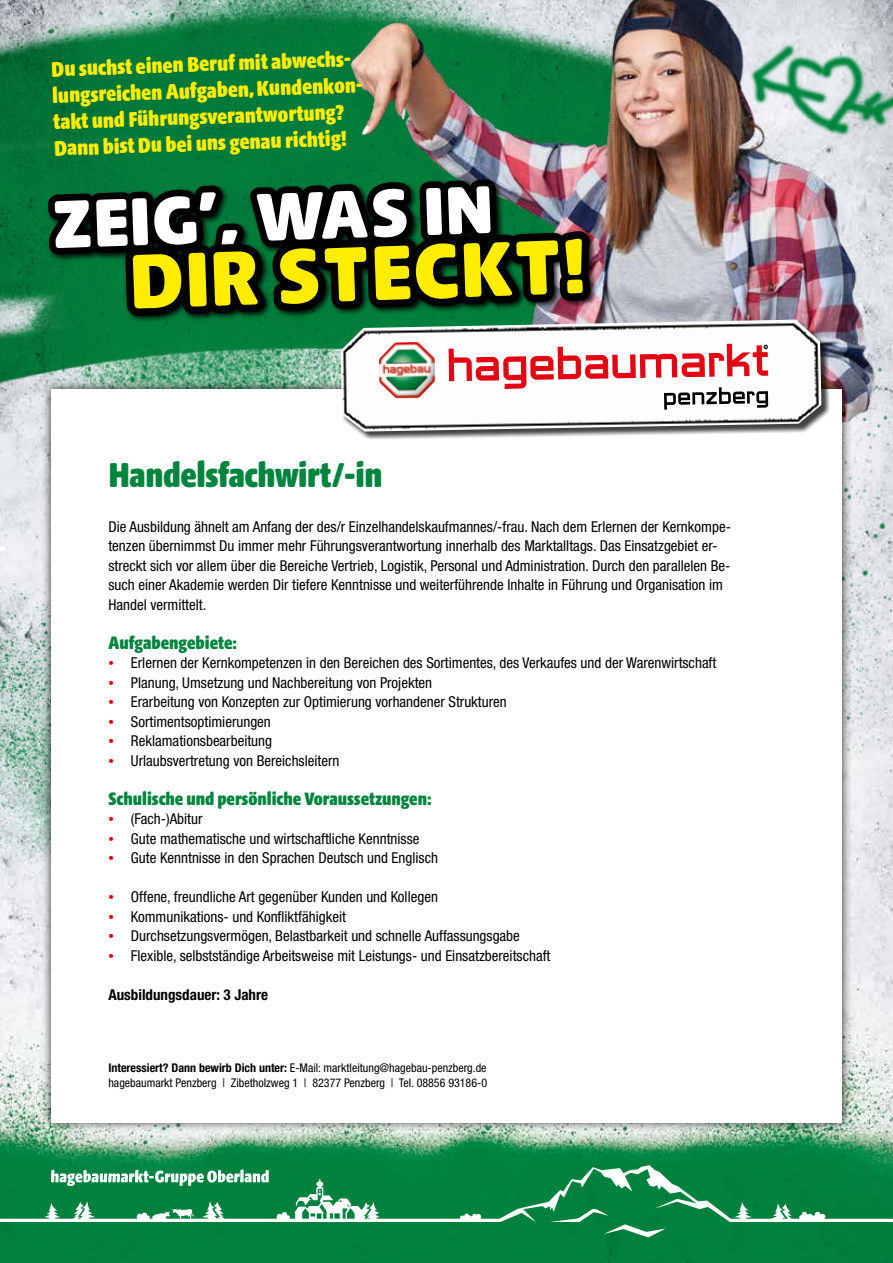
<style>
.page{position:relative;width:893px;height:1263px;background:#fff}
.page>*{position:absolute;margin:0;border:0;box-sizing:border-box;transform-origin:0 0}
.t1{font:84px "Hagebau Beta Outline";color:#ffed00}
.t2{font:73.5px "Hagebau Beta Outline";color:#fff}
.t3{font:37.5px "Hagebau Beta Condensed";letter-spacing:-.01em;color:#00853e}
.t4{font:23.1px/26.4px "Hagebau Beta Condensed";color:#ffed00}
.t5{font:19.5px "Hagebau Beta Condensed";color:#00853e}
.t6{font:condensed 15px/19.5px "Helvetica Neue LT Pro";color:#000}
.t7{font:700 condensed 15px "Helvetica Neue LT Pro";color:#000}
.t8{font:condensed 12px/15.8px "Helvetica Neue LT Pro";color:#000}
.s1{font-family:"Myriad Pro";font-stretch:normal;font-size:19.5px;color:#e30613}
.s2{font-weight:700}
</style>
<div class="page">
<img style="left:0;top:836px;width:893px;height:427px">
<img style="left:0;top:0;width:893px;height:836px">
<img style="left:0;top:489px;width:41px;height:515px">
<img style="left:296px;top:0;width:597px;height:470px">
<img style="left:746px;top:43px;width:147px;height:99px">
<div style="left:41px;top:379px;width:811px;height:753px;background:#000;opacity:.75"></div>
<div style="left:51px;top:389px;width:791px;height:734px;background:#fff"></div>
<svg style="left:0;top:1165px;width:893px;height:57px;fill:#00823e"></svg>
<svg style="left:550px;top:1209px;width:115px;height:28px"></svg>
<svg style="left:295px;top:1179px;width:56px;height:29px"></svg>
<svg style="left:51px;top:1169px;width:218px;height:17px"></svg>
<svg style="left:357px;top:320px;width:478px;height:119px"></svg>
<img style="left:341px;top:320px;width:480px;height:111px">
<img style="left:380px;top:383px;width:37px;height:15px">
<svg style="left:448px;top:343px;width:320px;height:67px"></svg>
<svg style="left:0;top:546px;width:6px;height:5px"></svg>
<svg style="left:38px;top:188px;width:68px;height:774px"></svg>
<svg style="left:142px;top:325px;width:70px;height:64px"></svg>
<img style="left:84px;top:0;width:513px;height:325px">
<h3 class="t4" style="left:51px;top:57px;width:317px;rotate:-2deg">Du suchst einen Beruf mit abwechs&shy;lungsreichen Aufgaben, Kundenkon&shy;takt und Führungsverantwortung?<br>Dann bist Du bei uns genau richtig!</h3>
<h2 class="t2" style="left:51px;top:186px;width:443px;rotate:-2deg">ZEIG’, WAS IN</h2>
<h1 class="t1" style="left:128px;top:238px;width:458px;rotate:-2deg">DIR STECKT!</h1>
<h3 class="t3" style="left:108px;top:456px;width:275px">Handelsfachwirt/-in</h3>
<p class="t6" style="left:108px;top:516px;width:624px">Die Ausbildung ähnelt am Anfang der des/r Einzelhandelskaufmannes/-frau. Nach dem Erlernen der Kernkompe&shy;tenzen übernimmst Du immer mehr Führungsverantwortung innerhalb des Marktalltags. Das Einsatzgebiet er&shy;streckt sich vor allem über die Bereiche Vertrieb, Logistik, Personal und Administration. Durch den parallelen Be&shy;such einer Akademie werden Dir tiefere Kenntnisse und weiterführende Inhalte in Führung und Organisation im Handel vermittelt.</p>
<h3 class="t5" style="left:108px;top:633px;width:130px">Aufgabengebiete:</h3>
<p class="t6" style="left:108px;top:653px;width:609px"><span class="s1">•</span> Erlernen der Kernkompetenzen in den Bereichen des Sortimentes, des Verkaufes und der Warenwirtschaft</p>
<p class="t6" style="left:108px;top:672px;width:325px"><span class="s1">•</span> Planung, Umsetzung und Nachbereitung von Projekten</p>
<p class="t6" style="left:108px;top:692px;width:400px"><span class="s1">•</span> Erarbeitung von Konzepten zur Optimierung vorhandener Strukturen</p>
<p class="t6" style="left:108px;top:711px;width:164px"><span class="s1">•</span> Sortimentsoptimierungen</p>
<p class="t6" style="left:108px;top:731px;width:165px"><span class="s1">•</span> Reklamationsbearbeitung</p>
<p class="t6" style="left:108px;top:750px;width:232px"><span class="s1">•</span> Urlaubsvertretung von Bereichsleitern</p>
<h3 class="t5" style="left:108px;top:789px;width:325px">Schulische und persönliche Voraussetzungen:</h3>
<p class="t6" style="left:108px;top:809px;width:96px"><span class="s1">•</span> (Fach-)Abitur</p>
<p class="t6" style="left:108px;top:828px;width:312px"><span class="s1">•</span> Gute mathematische und wirtschaftliche Kenntnisse</p>
<p class="t6" style="left:108px;top:848px;width:331px"><span class="s1">•</span> Gute Kenntnisse in den Sprachen Deutsch und Englisch</p>
<p class="t6" style="left:108px;top:887px;width:331px"><span class="s1">•</span> Offene, freundliche Art gegenüber Kunden und Kollegen</p>
<p class="t6" style="left:108px;top:906px;width:239px"><span class="s1">•</span> Kommunikations- und Konfliktfähigkeit</p>
<p class="t6" style="left:108px;top:926px;width:413px"><span class="s1">•</span> Durchsetzungsvermögen, Belastbarkeit und schnelle Auffassungsgabe</p>
<p class="t6" style="left:108px;top:945px;width:443px"><span class="s1">•</span> Flexible, selbstständige Arbeitsweise mit Leistungs- und Einsatzbereitschaft</p>
<p class="t7" style="left:108px;top:985px;width:161px">Ausbildungsdauer: 3 Jahre</p>
<p class="t8" style="left:108px;top:1059px;width:380px"><span class="s2">Interessiert? Dann bewirb Dich unter:</span> E-Mail: marktleitung@hagebau-penzberg.de hagebaumarkt Penzberg | Zibetholzweg 1 | 82377 Penzberg | Tel. 08856 93186-0</p>
</div>
